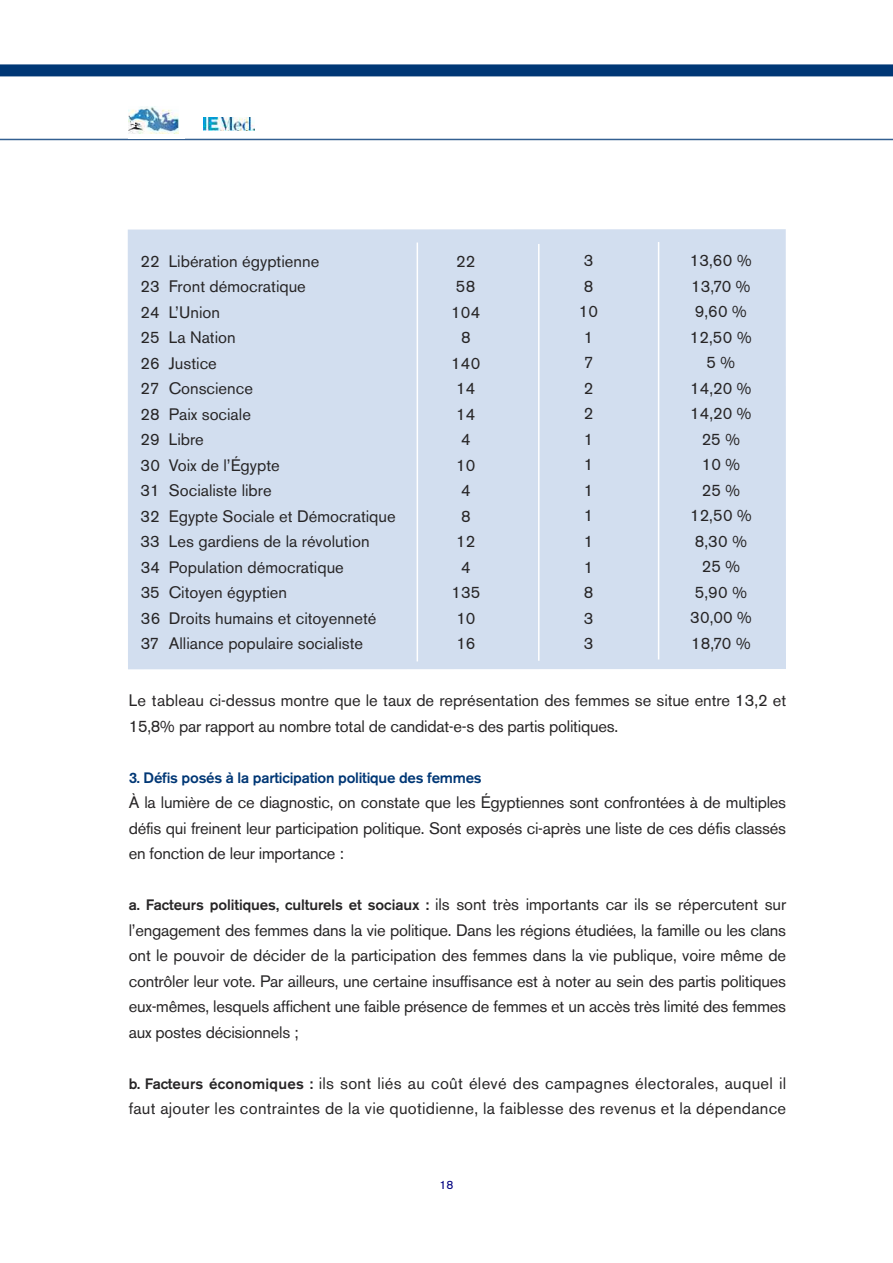
<style>
.page{position:relative;width:893px;height:1263px;background:#fff}
.page>*{position:absolute;margin:0;border:0;box-sizing:border-box;transform-origin:0 0}
.t1{font:16.5px/25.5px "Akzidenz Grotesk BE";color:#272526}
.t2{font:500 15px "Akzidenz Grotesk BE";letter-spacing:-.015em;color:#003775}
.t3{font:12px "Akzidenz Grotesk BE";color:#000080}
.s1{font-weight:500;font-size:15px}
</style>
<div class="page">
<div style="left:0;top:64px;width:893px;height:12px;background:#003775"></div>
<hr style="left:0;top:139px;width:893px;height:1px;background:#335f91">
<img style="left:204px;top:117px;width:50px;height:13px">
<img style="left:128px;top:107px;width:51px;height:27px">
<div style="left:128px;top:229px;width:658px;height:440px;background:#d2deef"></div>
<hr style="left:417px;top:243px;width:1px;height:418px;background:#fff">
<hr style="left:538px;top:244px;width:1px;height:417px;background:#fff">
<hr style="left:658px;top:242px;width:1px;height:417px;background:#fff">
<p class="t1" style="left:141px;top:250px;width:180px">22 Libération égyptienne</p>
<p class="t1" style="left:456px;top:250px;width:21px">22</p>
<p class="t1" style="left:584px;top:250px;width:11px">3</p>
<p class="t1" style="left:690px;top:250px;width:63px">13,60 %</p>
<p class="t1" style="left:141px;top:275px;width:167px">23 Front démocratique</p>
<p class="t1" style="left:456px;top:275px;width:21px">58</p>
<p class="t1" style="left:584px;top:275px;width:11px">8</p>
<p class="t1" style="left:691px;top:275px;width:61px">13,70 %</p>
<p class="t1" style="left:141px;top:301px;width:81px">24 L’Union</p>
<p class="t1" style="left:451px;top:301px;width:31px">104</p>
<p class="t1" style="left:579px;top:301px;width:21px">10</p>
<p class="t1" style="left:695px;top:301px;width:54px">9,60 %</p>
<p class="t1" style="left:141px;top:326px;width:97px">25 La Nation</p>
<p class="t1" style="left:461px;top:326px;width:11px">8</p>
<p class="t1" style="left:584px;top:326px;width:11px">1</p>
<p class="t1" style="left:690px;top:326px;width:63px">12,50 %</p>
<p class="t1" style="left:141px;top:352px;width:78px">26 Justice</p>
<p class="t1" style="left:451px;top:352px;width:31px">140</p>
<p class="t1" style="left:584px;top:352px;width:11px">7</p>
<p class="t1" style="left:706px;top:352px;width:30px">5 %</p>
<p class="t1" style="left:141px;top:377px;width:114px">27 Conscience</p>
<p class="t1" style="left:456px;top:377px;width:21px">14</p>
<p class="t1" style="left:584px;top:377px;width:11px">2</p>
<p class="t1" style="left:690px;top:377px;width:63px">14,20 %</p>
<p class="t1" style="left:141px;top:403px;width:112px">28 Paix sociale</p>
<p class="t1" style="left:456px;top:403px;width:21px">14</p>
<p class="t1" style="left:584px;top:403px;width:11px">2</p>
<p class="t1" style="left:690px;top:403px;width:63px">14,20 %</p>
<p class="t1" style="left:141px;top:428px;width:65px">29 Libre</p>
<p class="t1" style="left:461px;top:428px;width:11px">4</p>
<p class="t1" style="left:584px;top:428px;width:11px">1</p>
<p class="t1" style="left:702px;top:428px;width:40px">25 %</p>
<p class="t1" style="left:141px;top:454px;width:141px">30 Voix de l’Égypte</p>
<p class="t1" style="left:456px;top:454px;width:21px">10</p>
<p class="t1" style="left:584px;top:454px;width:11px">1</p>
<p class="t1" style="left:702px;top:454px;width:40px">10 %</p>
<p class="t1" style="left:141px;top:479px;width:132px">31 Socialiste libre</p>
<p class="t1" style="left:461px;top:479px;width:11px">4</p>
<p class="t1" style="left:584px;top:479px;width:11px">1</p>
<p class="t1" style="left:702px;top:479px;width:40px">25 %</p>
<p class="t1" style="left:141px;top:505px;width:257px">32 Egypte Sociale et Démocratique</p>
<p class="t1" style="left:461px;top:505px;width:11px">8</p>
<p class="t1" style="left:584px;top:505px;width:11px">1</p>
<p class="t1" style="left:690px;top:505px;width:63px">12,50 %</p>
<p class="t1" style="left:141px;top:530px;width:230px">33 Les gardiens de la révolution</p>
<p class="t1" style="left:456px;top:530px;width:21px">12</p>
<p class="t1" style="left:584px;top:530px;width:11px">1</p>
<p class="t1" style="left:695px;top:530px;width:54px">8,30 %</p>
<p class="t1" style="left:141px;top:556px;width:205px">34 Population démocratique</p>
<p class="t1" style="left:461px;top:556px;width:11px">4</p>
<p class="t1" style="left:584px;top:556px;width:11px">1</p>
<p class="t1" style="left:702px;top:556px;width:40px">25 %</p>
<p class="t1" style="left:141px;top:581px;width:148px">35 Citoyen égyptien</p>
<p class="t1" style="left:451px;top:581px;width:30px">135</p>
<p class="t1" style="left:584px;top:581px;width:11px">8</p>
<p class="t1" style="left:695px;top:581px;width:54px">5,90 %</p>
<p class="t1" style="left:141px;top:607px;width:237px">36 Droits humains et citoyenneté</p>
<p class="t1" style="left:456px;top:607px;width:21px">10</p>
<p class="t1" style="left:584px;top:607px;width:11px">3</p>
<p class="t1" style="left:690px;top:607px;width:63px">30,00 %</p>
<p class="t1" style="left:141px;top:632px;width:224px">37 Alliance populaire socialiste</p>
<p class="t1" style="left:456px;top:632px;width:21px">16</p>
<p class="t1" style="left:584px;top:632px;width:11px">3</p>
<p class="t1" style="left:691px;top:632px;width:61px">18,70 %</p>
<p class="t1" style="left:129px;top:689px;width:659px">Le tableau ci-dessus montre que le taux de représentation des femmes se situe entre 13,2 et<br>15,8% par rapport au nombre total de candidat-e-s des partis politiques.</p>
<p class="t2" style="left:129px;top:772px;width:355px">3. Défis posés à la participation politique des femmes</p>
<p class="t1" style="left:129px;top:791px;width:659px;text-align:justify">À la lumière de ce diagnostic, on constate que les Égyptiennes sont confrontées à de multiples défis qui freinent leur participation politique. Sont exposés ci-après une liste de ces défis classés en fonction de leur importance :</p>
<p class="t1" style="left:129px;top:893px;width:659px;text-align:justify"><span class="s1">a. Facteurs politiques, culturels et sociaux :</span> ils sont très importants car ils se répercutent sur l’engagement des femmes dans la vie politique. Dans les régions étudiées, la famille ou les clans ont le pouvoir de décider de la participation des femmes dans la vie publique, voire même de contrôler leur vote. Par ailleurs, une certaine insuffisance est à noter au sein des partis politiques eux-mêmes, lesquels affichent une faible présence de femmes et un accès très limité des femmes aux postes décisionnels ;</p>
<p class="t1" style="left:129px;top:1072px;width:659px"><span class="s1">b. Facteurs économiques :</span> ils sont liés au coût élevé des campagnes électorales, auquel il faut ajouter les contraintes de la vie quotidienne, la faiblesse des revenus et la dépendance</p>
<p class="t3" style="left:439px;top:1180px;width:15px">18</p>
</div>
